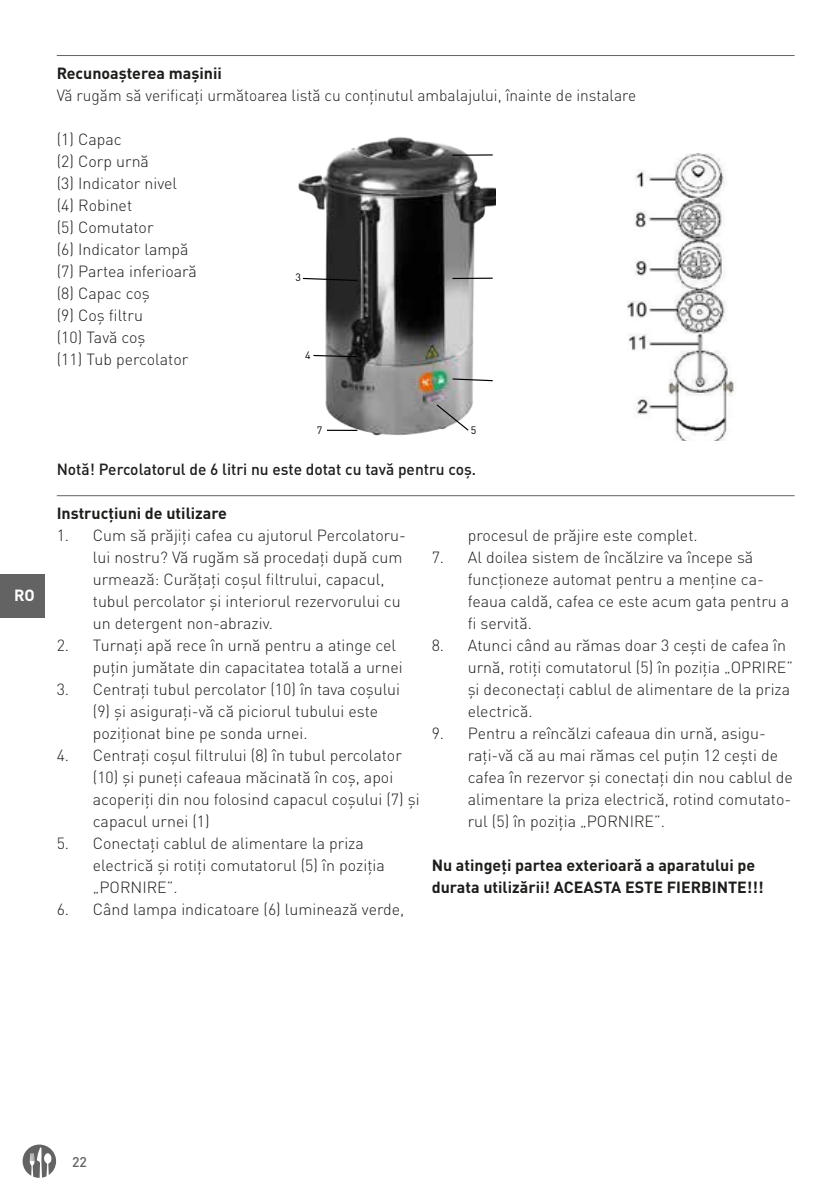
<style>
.page{position:relative;width:840px;height:1191px;background:#fff}
.page>*{position:absolute;margin:0;border:0;box-sizing:border-box;transform-origin:0 0}
.t1{font:300 16px/22px "DIN Pro";color:#1d1d1b}
.t2{font:700 16px/22px "DIN Pro";color:#1d1d1b}
.t3{font:500 16px "DIN Pro";color:#1d1d1b}
.t4{font:700 16px "DIN Pro";color:#fff}
.t5{font:500 14px "DIN Pro";color:#646363}
.t6{font:10.6px "DIN Pro";color:#000}
</style>
<div class="page">
<svg style="left:23px;top:1144px;width:33px;height:33px"></svg>
<div style="left:0;top:574px;width:44px;height:43px;background:#646363"></div>
<hr style="left:57px;top:55px;width:737px;height:1px;background:#646363">
<hr style="left:57px;top:495px;width:737px;height:1px;background:#646363">
<img style="left:298px;top:137px;width:197px;height:299px">
<svg style="left:435px;top:403px;width:34px;height:29px"></svg>
<svg style="left:451px;top:378px;width:42px;height:4px"></svg>
<hr style="left:452px;top:278px;width:40px;height:1px;background:#000">
<hr style="left:327px;top:430px;width:30px;height:1px;background:#000">
<svg style="left:312px;top:354px;width:46px;height:4px"></svg>
<svg style="left:301px;top:277px;width:57px;height:5px"></svg>
<hr style="left:452px;top:154px;width:40px;height:2px;background:#000">
<img style="left:627px;top:153px;width:107px;height:287px">
<p class="t2" style="left:57px;top:60px;width:166px">Recunoașterea mașinii</p>
<p class="t1" style="left:57px;top:83px;width:580px">Vă rugăm să verificați următoarea listă cu conținutul ambalajului, înainte de instalare</p>
<p class="t1" style="left:57px;top:127px;width:142px">(1) Capac<br>(2) Corp urnă<br>(3) Indicator nivel (4) Robinet<br>(5) Comutator<br>(6) Indicator lampă (7) Partea inferioară (8) Capac coș<br>(9) Coș filtru<br>(10) Tavă coș<br>(11) Tub percolator</p>
<p class="t6" style="left:295px;top:270px;width:7px">3</p>
<p class="t6" style="left:305px;top:348px;width:7px">4</p>
<p class="t4" style="left:14px;top:582px;width:22px">RO</p>
<p class="t6" style="left:317px;top:423px;width:7px">7</p>
<p class="t6" style="left:470px;top:423px;width:7px">5</p>
<p class="t3" style="left:57px;top:456px;width:421px">Notă! Percolatorul de 6 litri nu este dotat cu tavă pentru coș.</p>
<p class="t2" style="left:57px;top:500px;width:172px">Instrucțiuni de utilizare</p>
<p class="t1" style="left:93px;top:523px;width:314px;text-indent:-36px">1. Cum să prăjiți cafea cu ajutorul Percolatoru&shy;lui nostru? Vă rugăm să procedați după cum urmează: Curățați coșul filtrului, capacul, tubul percolator și interiorul rezervorului cu un detergent non-abraziv.</p>
<p class="t1" style="left:93px;top:633px;width:311px;text-indent:-36px">2. Turnați apă rece în urnă pentru a atinge cel puțin jumătate din capacitatea totală a urnei</p>
<p class="t1" style="left:93px;top:677px;width:309px;text-indent:-36px">3. Centrați tubul percolator (10) în tava coșului (9) și asigurați-vă că piciorul tubului este poziționat bine pe sonda urnei.</p>
<p class="t1" style="left:93px;top:743px;width:328px;text-indent:-36px">4. Centrați coșul filtrului (8) în tubul percolator (10) și puneți cafeaua măcinată în coș, apoi acoperiți din nou folosind capacul coșului (7) și capacul urnei (1)</p>
<p class="t1" style="left:93px;top:831px;width:293px;text-indent:-36px">5. Conectați cablul de alimentare la priza electrică și rotiți comutatorul (5) în poziția „PORNIRE”.</p>
<p class="t1" style="left:57px;top:897px;width:349px">6. Când lampa indicatoare (6) luminează verde,</p>
<p class="t1" style="left:467px;top:523px;width:231px">procesul de prăjire este complet.</p>
<p class="t1" style="left:467px;top:545px;width:323px;text-indent:-36px">7. Al doilea sistem de încălzire va începe să funcționeze automat pentru a menține ca&shy;feaua caldă, cafea ce este acum gata pentru a fi servită.</p>
<p class="t1" style="left:467px;top:633px;width:327px;text-indent:-36px">8. Atunci când au rămas doar 3 cești de cafea în urnă, rotiți comutatorul (5) în poziția „OPRIRE” și deconectați cablul de alimentare de la priza electrică.</p>
<p class="t1" style="left:467px;top:721px;width:326px;text-indent:-36px">9. Pentru a reîncălzi cafeaua din urnă, asigu&shy;rați-vă că au mai rămas cel puțin 12 cești de cafea în rezervor și conectați din nou cablul de alimentare la priza electrică, rotind comutato&shy;rul (5) în poziția „PORNIRE”.</p>
<p class="t2" style="left:431px;top:852px;width:333px">Nu atingeți partea exterioară a aparatului pe durata utilizării! ACEASTA ESTE FIERBINTE!!!</p>
<p class="t5" style="left:72px;top:1150px;width:16px">22</p>
</div>
